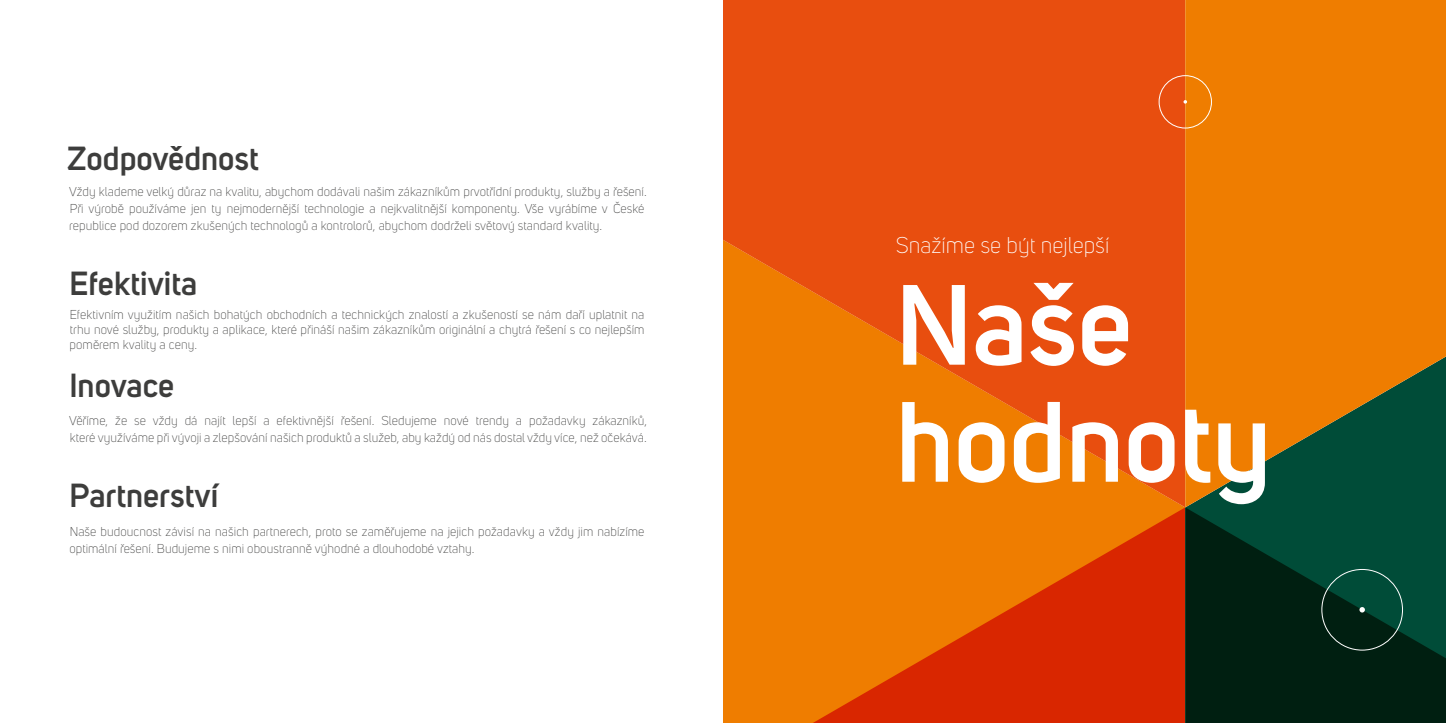
<style>
.page{position:relative;width:1446px;height:723px;background:#fff}
.page>*{position:absolute;margin:0;border:0;box-sizing:border-box;transform-origin:0 0}
.t1{font:600 112.5px/117px "Uni Sans";letter-spacing:-.005em;color:#fff}
.t2{font:600 33px "Uni Sans";color:#3d3d3c}
.t3{font:300 22.5px "Uni Sans";color:#fff}
.t4{font:300 12.75px/17px "Uni Sans";letter-spacing:.005em;color:#3d3d3c}
</style>
<div class="page">
<svg style="left:723px;top:507px;width:462px;height:216px;background:#e65a00"></svg>
<svg style="left:1185px;top:507px;width:261px;height:216px;background:#012f1f"></svg>
<svg style="left:723px;top:0;width:462px;height:507px;background:#e95a0b"></svg>
<svg style="left:1185px;top:0;width:261px;height:507px;background:#cb7508"></svg>
<div style="left:1159px;top:75px;width:52px;height:53px;border:1px solid #fff;border-radius:50%"></div>
<svg style="left:1183px;top:100px;width:4px;height:4px"></svg>
<div style="left:1321px;top:569px;width:81px;height:81px;border:1px solid #fff;border-radius:50%"></div>
<svg style="left:1359px;top:607px;width:6px;height:5px"></svg>
<p class="t2" style="left:67px;top:138px;width:193px">Zodpovědnost</p>
<p class="t4" style="left:69px;top:183px;width:579px">Vždy klademe velký důraz na kvalitu, abychom dodávali našim zákazníkům prvotřídní produkty, služby a řešení.<br>Při výrobě používáme jen ty nejmodernější technologie a nejkvalitnější komponenty. Vše vyrábíme v České republice pod dozorem zkušených technologů a kontrolorů, abychom dodrželi světový standard kvality.</p>
<p class="t2" style="left:69px;top:264px;width:129px">Efektivita</p>
<p class="t4" style="left:70px;top:307px;width:576px;line-height:15.3px;text-align:justify">Efektivním využitím našich bohatých obchodních a technických znalostí a zkušeností se nám daří uplatnit na trhu nové služby, produkty a aplikace, které přináší našim zákazníkům originální a chytrá řešení s co nejlepším poměrem kvality a ceny.</p>
<p class="t2" style="left:69px;top:366px;width:106px">Inovace</p>
<p class="t4" style="left:69px;top:412px;width:579px">Věříme, že se vždy dá najít lepší a efektivnější řešení. Sledujeme nové trendy a požadavky zákazníků, které využíváme při vývoji a zlepšování našich produktů a služeb, aby každý od nás dostal vždy více, než očekává.</p>
<p class="t2" style="left:69px;top:476px;width:150px">Partnerství</p>
<p class="t4" style="left:69px;top:523px;width:576px">Naše budoucnost závisí na našich partnerech, proto se zaměřujeme na jejich požadavky a vždy jim nabízíme optimální řešení. Budujeme s nimi oboustranně výhodné a dlouhodobé vztahy.</p>
<p class="t3" style="left:896px;top:232px;width:215px">Snažíme se být nejlepší</p>
<p class="t1" style="left:896px;top:267px;width:377px">Naše hodnoty</p>
</div>
